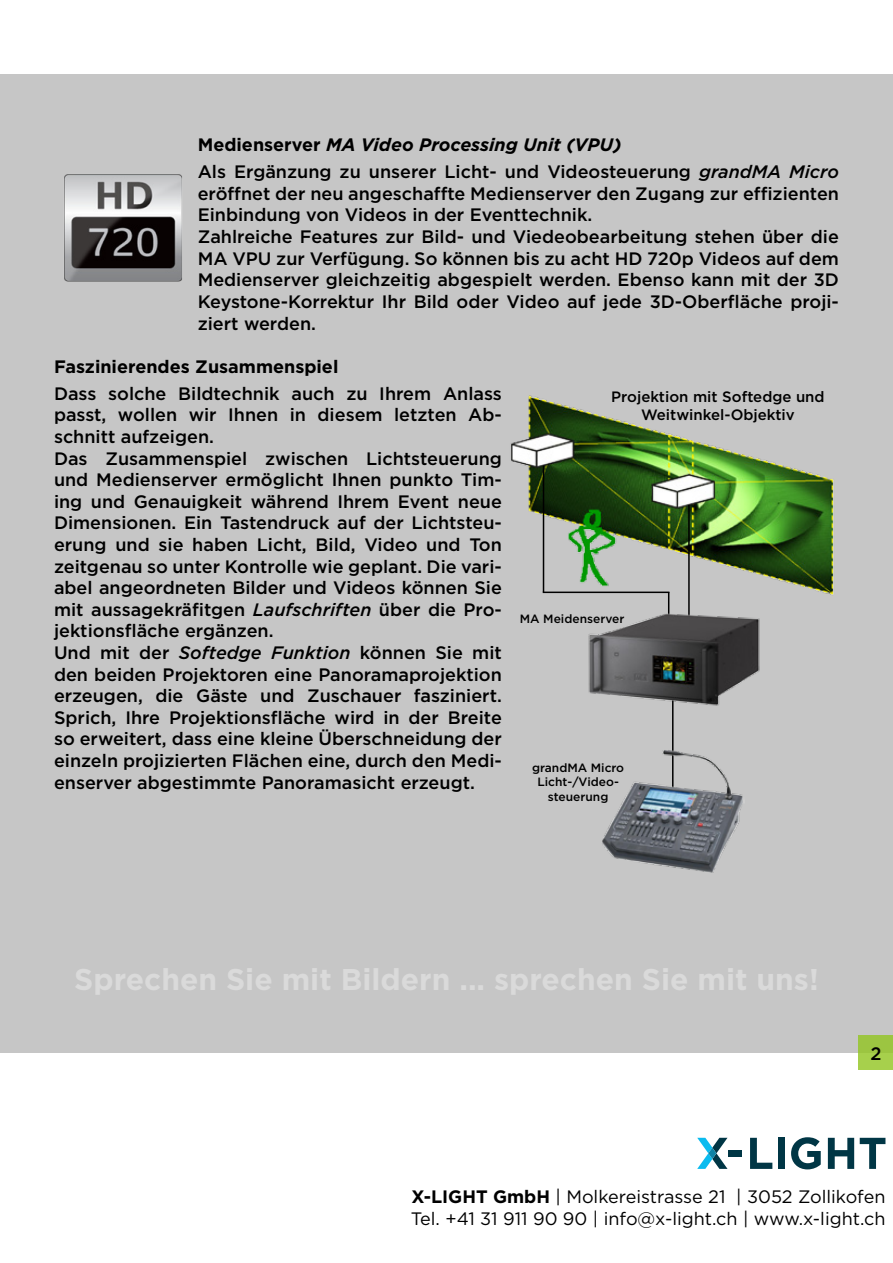
<style>
.page{position:relative;width:893px;height:1263px;background:#fff}
.page>*{position:absolute;margin:0;border:0;box-sizing:border-box;transform-origin:0 0}
.t1{font:500 18px/21.6px "Gotham";color:#000;text-align:justify}
.t2{font:18px "Gotham";color:#000}
.t3{font:italic 700 18px "Gotham";color:#000}
.t4{font:700 18px "Gotham";color:#000}
.t5{font:500 15px "Gotham";color:#000}
.t6{font:500 12px "Gotham";color:#000}
.s1{font-style:normal}
.s2{font-style:italic}
.s3{font-weight:700}
</style>
<div class="page">
<div style="left:0;top:74px;width:893px;height:978px;background:#c6c6c6"></div>
<div style="left:729px;top:1150px;width:13px;height:6px;background:#003645"></div>
<svg style="left:750px;top:1138px;width:22px;height:31px"></svg>
<div style="left:778px;top:1138px;width:6px;height:31px;background:#003645"></div>
<svg style="left:791px;top:1137px;width:30px;height:32px"></svg>
<svg style="left:828px;top:1138px;width:26px;height:31px"></svg>
<svg style="left:860px;top:1138px;width:25px;height:31px"></svg>
<svg style="left:697px;top:1138px;width:30px;height:31px"></svg>
<div style="left:859px;top:1035px;width:34px;height:34px;background:#9cc541"></div>
<hr style="left:672px;top:699px;width:1px;height:93px;background:#000">
<img style="left:511px;top:395px;width:323px;height:207px">
<hr style="left:688px;top:505px;width:2px;height:117px;background:#000">
<hr style="left:543px;top:466px;width:1px;height:126px;background:#000">
<hr style="left:543px;top:592px;width:126px;height:1px;background:#000">
<svg style="left:668px;top:593px;width:1px;height:18px"></svg>
<img style="left:602px;top:749px;width:141px;height:124px">
<img style="left:588px;top:611px;width:172px;height:100px">
<img style="left:64px;top:174px;width:118px;height:108px">
<p class="t3" style="left:198px;top:134px;width:425px"><span class="s1">Medienserver</span> MA Video Processing Unit (VPU)</p>
<p class="t1" style="left:198px;top:161px;width:643px">Als Ergänzung zu unserer Licht- und Videosteuerung <span class="s2">grandMA Micro </span>eröffnet der neu angeschaffte Medienserver den Zugang zur effizienten Einbindung von Videos in der Eventtechnik.</p>
<p class="t1" style="left:198px;top:226px;width:643px">Zahlreiche Features zur Bild- und Viedeobearbeitung stehen über die MA VPU zur Verfügung. So können bis zu acht HD 720p Videos auf dem Medienserver gleichzeitig abgespielt werden. Ebenso kann mit der 3D Keystone-Korrektur Ihr Bild oder Video auf jede 3D-Oberfläche proji&shy;ziert werden.</p>
<p class="t4" style="left:54px;top:355px;width:286px">Faszinierendes Zusammenspiel</p>
<p class="t1" style="left:54px;top:382px;width:449px">Dass solche Bildtechnik auch zu Ihrem Anlass passt, wollen wir Ihnen in diesem letzten Ab&shy;schnitt aufzeigen.</p>
<p class="t1" style="left:54px;top:447px;width:449px">Das Zusammenspiel zwischen Lichtsteuerung und Medienserver ermöglicht Ihnen punkto Tim&shy;ing und Genauigkeit während Ihrem Event neue Dimensionen. Ein Tastendruck auf der Lichtsteu&shy;erung und sie haben Licht, Bild, Video und Ton zeitgenau so unter Kontrolle wie geplant. Die vari&shy;abel angeordneten Bilder und Videos können Sie mit aussagekräfitgen <span class="s2">Laufschriften</span> über die Pro&shy;jektionsfläche ergänzen.</p>
<p class="t1" style="left:54px;top:642px;width:449px">Und mit der <span class="s2">Softedge Funktion</span> können Sie mit den beiden Projektoren eine Panoramaprojektion erzeugen, die Gäste und Zuschauer fasziniert.<br>Sprich, Ihre Projektionsfläche wird in der Breite so erweitert, dass eine kleine Überschneidung der einzeln projizierten Flächen eine, durch den Medi&shy;enserver abgestimmte Panoramasicht erzeugt.</p>
<p class="t5" style="left:611px;top:388px;width:215px">Projektion mit Softedge und</p>
<p class="t5" style="left:641px;top:406px;width:155px">Weitwinkel-Objektiv</p>
<p class="t6" style="left:520px;top:612px;width:106px">MA Meidenserver</p>
<p class="t6" style="left:532px;top:760px;width:94px">grandMA Micro</p>
<p class="t6" style="left:537px;top:775px;width:83px">Licht-/Video-</p>
<p class="t6" style="left:548px;top:789px;width:62px">steuerung</p>
<p class="t1" style="left:870px;top:1042px;width:13px">2</p>
<p class="t2" style="left:411px;top:1186px;width:476px"><span class="s3">X-LIGHT GmbH</span> | Molkereistrasse 21 | 3052 Zollikofen</p>
<p class="t2" style="left:411px;top:1207px;width:476px">Tel. +41 31 911 90 90 | info@x-light.ch | www.x-light.ch</p>
</div>
